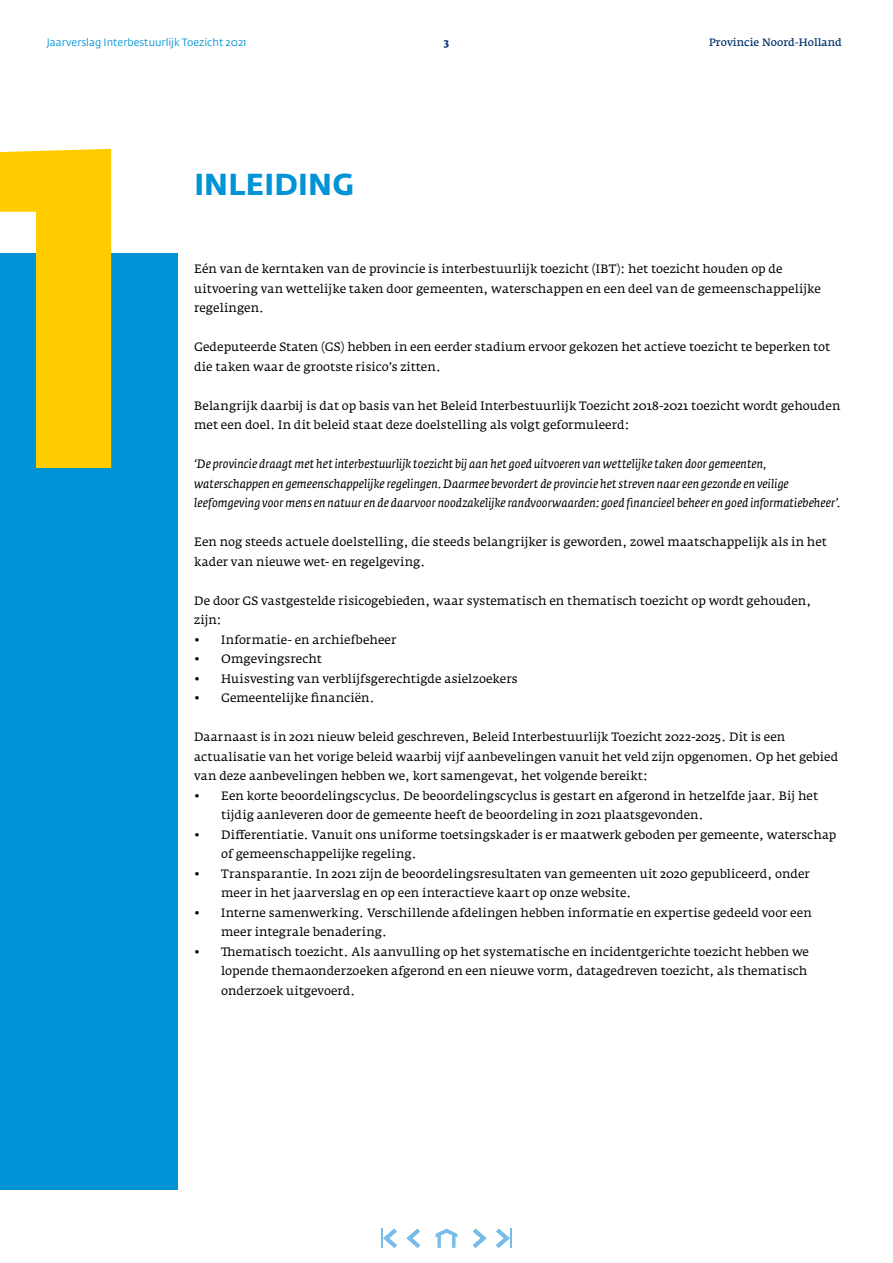
<style>
.page{position:relative;width:893px;height:1263px;background:#fff}
.page>*{position:absolute;margin:0;border:0;box-sizing:border-box;transform-origin:0 0}
.t1{font:700 450.3px "Fedra Sans Std";color:#fc0}
.t2{font:700 30px "Fedra Sans Std";letter-spacing:.005em;color:#0093d6}
.t3{font:12px/19.5px "Fedra Serif A Std";color:#000}
.t4{font:italic 12px/19.5px "Fedra Serif A Std";letter-spacing:.005em;color:#000}
.t5{font:10.5px "Fedra Sans Std";color:#0093d6}
.t6{font:600 10.5px "Fedra Serif A Std";color:#03326c}
.t7{font:700 10.5px "Fedra Serif A Std";color:#03326c}
</style>
<div class="page">
<div style="left:0;top:254px;width:177px;height:936px;background:#0093d6"></div>
<svg style="left:436px;top:1228px;width:21px;height:20px"></svg>
<svg style="left:406px;top:1229px;width:14px;height:19px"></svg>
<svg style="left:473px;top:1229px;width:14px;height:19px"></svg>
<svg style="left:381px;top:1229px;width:16px;height:19px"></svg>
<svg style="left:496px;top:1229px;width:16px;height:19px"></svg>
<p class="t5" style="left:47px;top:36px;width:201px">Jaarverslag Interbestuurlijk Toezicht 2021</p>
<p class="t7" style="left:444px;top:36px;width:7px">3</p>
<p class="t6" style="left:709px;top:36px;width:134px">Provincie Noord-Holland</p>
<h1 class="t1" style="left:-36px;top:19px;width:194px">1</h1>
<h2 class="t2" style="left:194px;top:165px;width:162px">INLEIDING</h2>
<p class="t3" style="left:194px;top:259px;width:628px">Eén van de kerntaken van de provincie is interbestuurlijk toezicht (IBT): het toezicht houden op de uitvoering van wettelijke taken door gemeenten, waterschappen en een deel van de gemeenschappelijke regelingen.</p>
<p class="t3" style="left:194px;top:337px;width:637px">Gedeputeerde Staten (GS) hebben in een eerder stadium ervoor gekozen het actieve toezicht te beperken tot die taken waar de grootste risico’s zitten.</p>
<p class="t3" style="left:194px;top:396px;width:648px">Belangrijk daarbij is dat op basis van het Beleid Interbestuurlijk Toezicht 2018-2021 toezicht wordt gehouden met een doel. In dit beleid staat deze doelstelling als volgt geformuleerd:</p>
<p class="t4" style="left:194px;top:454px;width:648px">‘De provincie draagt met het interbestuurlijk toezicht bij aan het goed uitvoeren van wettelijke taken door gemeenten, waterschappen en gemeenschappelijke regelingen. Daarmee bevordert de provincie het streven naar een gezonde en veilige leefomgeving voor mens en natuur en de daarvoor noodzakelijke randvoorwaarden: goed financieel beheer en goed informatiebeheer’.</p>
<p class="t3" style="left:194px;top:532px;width:634px">Een nog steeds actuele doelstelling, die steeds belangrijker is geworden, zowel maatschappelijk als in het kader van nieuwe wet- en regelgeving.</p>
<p class="t3" style="left:194px;top:591px;width:619px">De door GS vastgestelde risicogebieden, waar systematisch en thematisch toezicht op wordt gehouden, zijn:</p>
<p class="t3" style="left:194px;top:630px;width:204px">• Informatie- en archiefbeheer</p>
<p class="t3" style="left:194px;top:649px;width:129px">• Omgevingsrecht</p>
<p class="t3" style="left:194px;top:669px;width:325px">• Huisvesting van verblijfsgerechtigde asielzoekers</p>
<p class="t3" style="left:194px;top:688px;width:182px">• Gemeentelijke financiën.</p>
<p class="t3" style="left:194px;top:727px;width:645px">Daarnaast is in 2021 nieuw beleid geschreven, Beleid Interbestuurlijk Toezicht 2022-2025. Dit is een actualisatie van het vorige beleid waarbij vijf aanbevelingen vanuit het veld zijn opgenomen. Op het gebied van deze aanbevelingen hebben we, kort samengevat, het volgende bereikt:</p>
<p class="t3" style="left:221px;top:786px;width:598px;text-indent:-27px">• Een korte beoordelingscyclus. De beoordelingscyclus is gestart en afgerond in hetzelfde jaar. Bij het tijdig aanleveren door de gemeente heeft de beoordeling in 2021 plaatsgevonden.</p>
<p class="t3" style="left:221px;top:825px;width:617px;text-indent:-27px">• Differentiatie. Vanuit ons uniforme toetsingskader is er maatwerk geboden per gemeente, waterschap of gemeenschappelijke regeling.</p>
<p class="t3" style="left:221px;top:864px;width:590px;text-indent:-27px">• Transparantie. In 2021 zijn de beoordelingsresultaten van gemeenten uit 2020 gepubliceerd, onder meer in het jaarverslag en op een interactieve kaart op onze website.</p>
<p class="t3" style="left:221px;top:903px;width:592px;text-indent:-27px">• Interne samenwerking. Verschillende afdelingen hebben informatie en expertise gedeeld voor een meer integrale benadering.</p>
<p class="t3" style="left:221px;top:942px;width:589px;text-indent:-27px">• Thematisch toezicht. Als aanvulling op het systematische en incidentgerichte toezicht hebben we lopende themaonderzoeken afgerond en een nieuwe vorm, datagedreven toezicht, als thematisch onderzoek uitgevoerd.</p>
</div>
